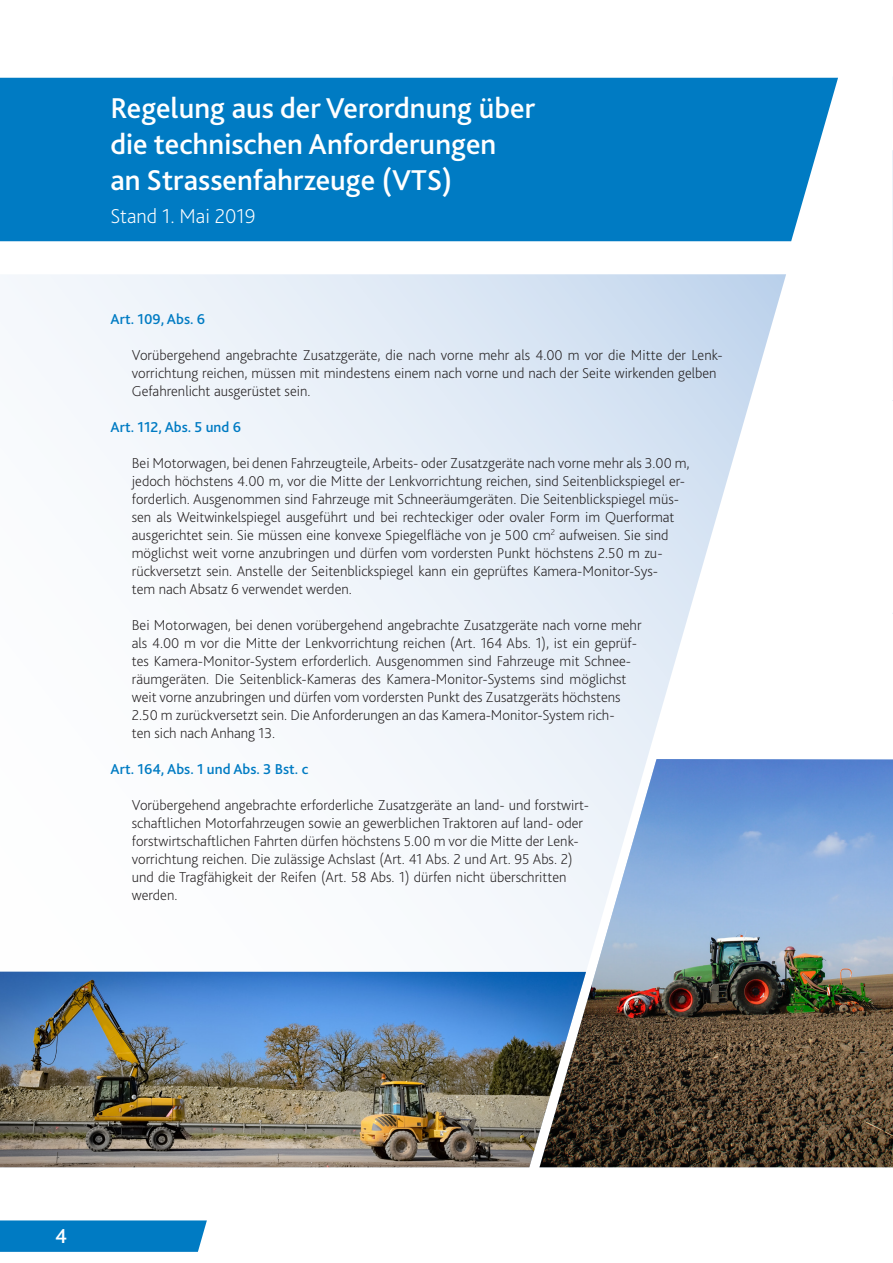
<style>
.page{position:relative;width:893px;height:1263px;background:#fff}
.page>*{position:absolute;margin:0;border:0;box-sizing:border-box;transform-origin:0 0}
.BerichtsTitel_weiss{font:500 30px/36px "Bliss 2";color:#fff}
.BerichtsTitel_weiss-2{font:200 21px "Bliss 2";color:#fff}
.t1{font:500 21px "Bliss 2";color:#fff}
.Fliesstext{font:200 15px/18px "Bliss 2";color:#231f20}
.Untertitel_blau{font:500 15px "Bliss 2";color:#007bc3}
</style>
<div class="page">
<svg style="left:0;top:1220px;width:207px;height:32px;background:#0a80c5"></svg>
<div style="left:0;top:78px;width:838px;height:163px;background:#007bc3"></div>
<svg style="left:0;top:274px;width:786px;height:698px;fill:#f3f7fb"></svg>
<img style="left:0;top:972px;width:539px;height:195px">
<img style="left:539px;top:759px;width:354px;height:408px">
<hr style="left:892px;top:150px;width:1px;height:238px;background:#b9d0eb">
<p class="BerichtsTitel_weiss" style="left:110px;top:89px;width:426px">Regelung aus der Verordnung über die technischen Anforderungen<br>an Strassenfahrzeuge (VTS)</p>
<p class="BerichtsTitel_weiss-2" style="left:110px;top:203px;width:147px">Stand 1. Mai 2019</p>
<p class="Untertitel_blau" style="left:111px;top:310px;width:96px">Art. 109, Abs. 6</p>
<p class="Fliesstext" style="left:132px;top:346px;width:592px">Vorübergehend angebrachte Zusatzgeräte, die nach vorne mehr als 4.00 m vor die Mitte der Lenk&shy;vorrichtung reichen, müssen mit mindestens einem nach vorne und nach der Seite wirkenden gelben<br>Gefahrenlicht ausgerüstet sein.</p>
<p class="Untertitel_blau" style="left:111px;top:418px;width:132px">Art. 112, Abs. 5 und 6</p>
<p class="Fliesstext" style="left:132px;top:454px;width:559px">Bei Motorwagen, bei denen Fahrzeugteile, Arbeits- oder Zusatzgeräte nach vorne mehr als 3.00 m, jedoch höchstens 4.00 m, vor die Mitte der Lenkvorrichtung reichen, sind Seitenblickspiegel er&shy;forderlich. Ausgenommen sind Fahrzeuge mit Schneeräumgeräten. Die Seitenblickspiegel müs&shy;sen als Weitwinkelspiegel ausgeführt und bei rechteckiger oder ovaler Form im Querformat ausgerichtet sein. Sie müssen eine konvexe Spiegelfläche von je 500 cm<sup>2</sup> aufweisen. Sie sind möglichst weit vorne anzubringen und dürfen vom vordersten Punkt höchstens 2.50 m zu&shy;rückversetzt sein. Anstelle der Seitenblickspiegel kann ein geprüftes Kamera-Monitor-Sys-<br>tem nach Absatz 6 verwendet werden.</p>
<p class="Fliesstext" style="left:132px;top:616px;width:511px">Bei Motorwagen, bei denen vorübergehend angebrachte Zusatzgeräte nach vorne mehr als 4.00 m vor die Mitte der Lenkvorrichtung reichen (Art. 164 Abs. 1), ist ein geprüf&shy;tes Kamera-Monitor-System erforderlich. Ausgenommen sind Fahrzeuge mit Schnee&shy;räumgeräten. Die Seitenblick-Kameras des Kamera-Monitor-Systems sind möglichst weit vorne anzubringen und dürfen vom vordersten Punkt des Zusatzgeräts höchstens 2.50 m zurückversetzt sein. Die Anforderungen an das Kamera-Monitor-System rich-<br>ten sich nach Anhang 13.</p>
<p class="Untertitel_blau" style="left:111px;top:760px;width:199px">Art. 164, Abs. 1 und Abs. 3 Bst. c</p>
<p class="Fliesstext" style="left:132px;top:796px;width:459px">Vorübergehend angebrachte erforderliche Zusatzgeräte an land- und forstwirt&shy;schaftlichen Motorfahrzeugen sowie an gewerblichen Traktoren auf land- oder forstwirtschaftlichen Fahrten dürfen höchstens 5.00 m vor die Mitte der Lenk&shy;vorrichtung reichen. Die zulässige Achslast (Art. 41 Abs. 2 und Art. 95 Abs. 2) und die Tragfähigkeit der Reifen (Art. 58 Abs. 1) dürfen nicht überschritten werden.</p>
<h2 class="t1" style="left:55px;top:1222px;width:14px">4</h2>
</div>
